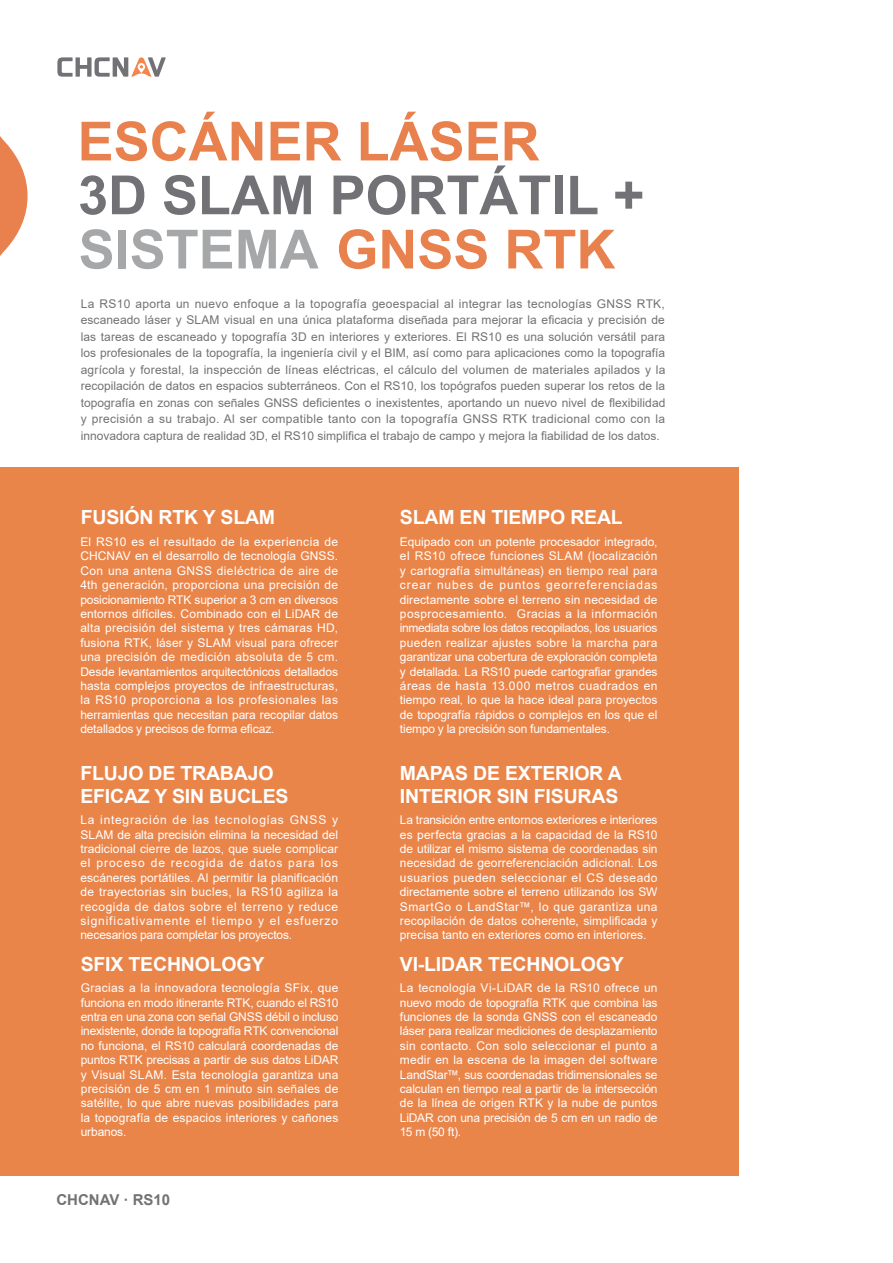
<style>
.page{position:relative;width:893px;height:1263px;background:#fff}
.page>*{position:absolute;margin:0;border:0;box-sizing:border-box;transform-origin:0 0}
.t1{font:700 54px/108px "Arial";color:#e8814d}
.t2{font:700 54px "Arial";color:#727276}
.t3{font:700 19.5px/23.4px "Arial";letter-spacing:-.01em;color:#fff}
.t4{font:700 15px "Arial";color:#727275}
.t5{font:12px/14.4px "Arial";letter-spacing:-.005em;color:#fff;text-align:justify}
.t6{font:12px/16.5px "Arial";color:#727275;text-align:justify}
.s1{color:#6c6d70}
</style>
<div class="page">
<svg style="left:0;top:136px;width:28px;height:120px"></svg>
<svg style="left:57px;top:57px;width:109px;height:20px"></svg>
<div style="left:0;top:468px;width:738px;height:708px;background:#ea854a"></div>
<h1 class="t1" style="left:78px;top:88px;width:539px">ESCÁNER LÁSER<br><span class="s1">SISTEMA</span> GNSS RTK</h1>
<h1 class="t2" style="left:78px;top:157px;width:568px">3D SLAM PORTÁTIL +</h1>
<p class="t6" style="left:81px;top:295px;width:586px">La RS10 aporta un nuevo enfoque a la topografía geoespacial al integrar las tecnologías GNSS RTK, escaneado láser y SLAM visual en una única plataforma diseñada para mejorar la eficacia y precisión de las tareas de escaneado y topografía 3D en interiores y exteriores. El RS10 es una solución versátil para los profesionales de la topografía, la ingeniería civil y el BIM, así como para aplicaciones como la topografía agrícola y forestal, la inspección de líneas eléctricas, el cálculo del volumen de materiales apilados y la recopilación de datos en espacios subterráneos. Con el RS10, los topógrafos pueden superar los retos de la topografía en zonas con señales GNSS deficientes o inexistentes, aportando un nuevo nivel de flexibilidad y precisión a su trabajo. Al ser compatible tanto con la topografía GNSS RTK tradicional como con la innovadora captura de realidad 3D, el RS10 simplifica el trabajo de campo y mejora la fiabilidad de los datos.</p>
<h2 class="t3" style="left:81px;top:506px;width:196px">FUSIÓN RTK Y SLAM</h2>
<p class="t5" style="left:80px;top:534px;width:259px">El RS10 es el resultado de la experiencia de CHCNAV en el desarrollo de tecnología GNSS.<br>Con una antena GNSS dieléctrica de aire de 4th generación, proporciona una precisión de posicionamiento RTK superior a 3 cm en diversos entornos difíciles. Combinado con el LiDAR de alta precisión del sistema y tres cámaras HD, fusiona RTK, láser y SLAM visual para ofrecer una precisión de medición absoluta de 5 cm.<br>Desde levantamientos arquitectónicos detallados hasta complejos proyectos de infraestructuras, la RS10 proporciona a los profesionales las herramientas que necesitan para recopilar datos detallados y precisos de forma eficaz.</p>
<h2 class="t3" style="left:400px;top:506px;width:224px">SLAM EN TIEMPO REAL</h2>
<p class="t5" style="left:400px;top:534px;width:259px">Equipado con un potente procesador integrado, el RS10 ofrece funciones SLAM (localización y cartografía simultáneas) en tiempo real para crear nubes de puntos georreferenciadas directamente sobre el terreno sin necesidad de posprocesamiento. Gracias a la información inmediata sobre los datos recopilados, los usuarios pueden realizar ajustes sobre la marcha para garantizar una cobertura de exploración completa y detallada. La RS10 puede cartografiar grandes áreas de hasta 13.000 metros cuadrados en tiempo real, lo que la hace ideal para proyectos de topografía rápidos o complejos en los que el tiempo y la precisión son fundamentales.</p>
<h2 class="t3" style="left:80px;top:761px;width:210px">FLUJO DE TRABAJO<br>EFICAZ Y SIN BUCLES</h2>
<p class="t5" style="left:80px;top:813px;width:259px">La integración de las tecnologías GNSS y SLAM de alta precisión elimina la necesidad del tradicional cierre de lazos, que suele complicar el proceso de recogida de datos para los escáneres portátiles. Al permitir la planificación de trayectorias sin bucles, la RS10 agiliza la recogida de datos sobre el terreno y reduce significativamente el tiempo y el esfuerzo necesarios para completar los proyectos.</p>
<p class="t5" style="left:400px;top:813px;width:259px">La transición entre entornos exteriores e interiores es perfecta gracias a la capacidad de la RS10 de utilizar el mismo sistema de coordenadas sin necesidad de georreferenciación adicional. Los usuarios pueden seleccionar el CS deseado directamente sobre el terreno utilizando los SW SmartGo o LandStar™, lo que garantiza una recopilación de datos coherente, simplificada y precisa tanto en exteriores como en interiores.</p>
<h2 class="t3" style="left:400px;top:761px;width:223px">MAPAS DE EXTERIOR A<br>INTERIOR SIN FISURAS</h2>
<h2 class="t3" style="left:81px;top:952px;width:185px">SFIX TECHNOLOGY</h2>
<p class="t5" style="left:81px;top:980px;width:259px">Gracias a la innovadora tecnología SFix, que funciona en modo itinerante RTK, cuando el RS10 entra en una zona con señal GNSS débil o incluso inexistente, donde la topografía RTK convencional no funciona, el RS10 calculará coordenadas de puntos RTK precisas a partir de sus datos LiDAR y Visual SLAM. Esta tecnología garantiza una precisión de 5 cm en 1 minuto sin señales de satélite, lo que abre nuevas posibilidades para la topografía de espacios interiores y cañones urbanos.</p>
<p class="t4" style="left:56px;top:1189px;width:115px">CHCNAV · RS10</p>
<h2 class="t3" style="left:400px;top:952px;width:225px">VI-LIDAR TECHNOLOGY</h2>
<p class="t5" style="left:400px;top:980px;width:259px">La tecnología Vi-LiDAR de la RS10 ofrece un nuevo modo de topografía RTK que combina las funciones de la sonda GNSS con el escaneado láser para realizar mediciones de desplazamiento sin contacto. Con solo seleccionar el punto a medir en la escena de la imagen del software LandStar™, sus coordenadas tridimensionales se calculan en tiempo real a partir de la intersección de la línea de origen RTK y la nube de puntos LiDAR con una precisión de 5 cm en un radio de 15 m (50 ft).</p>
</div>
